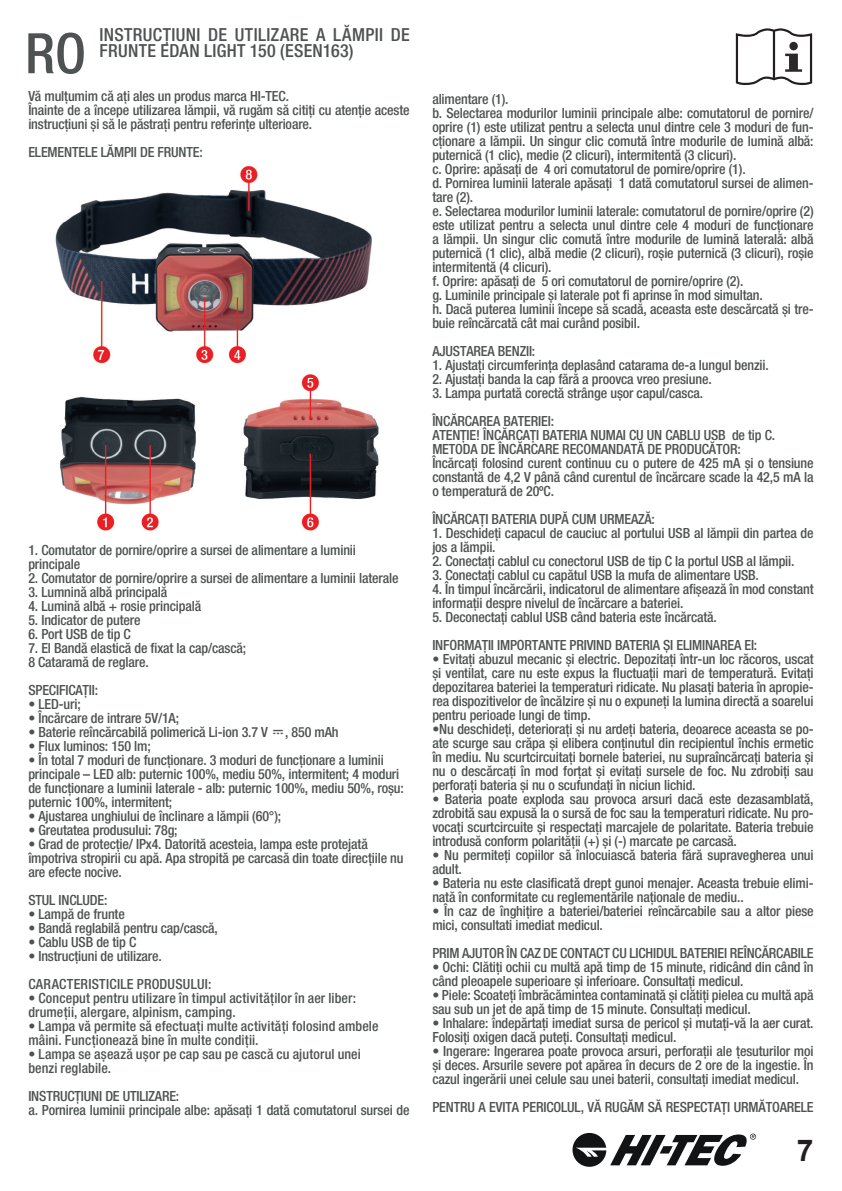
<style>
.page{position:relative;width:842px;height:1191px;background:#fff}
.page>*{position:absolute;margin:0;border:0;box-sizing:border-box;transform-origin:0 0}
.t1{font:500 condensed 55.8px "Helvetica Neue LT Com";color:#4f5252}
.t2{font:700 30px "Arial";color:#231f20}
.t3{font:500 condensed 18px/16px "Helvetica Neue LT Com";letter-spacing:.02em;color:#4f5252}
.t4{font:500 condensed 14px/14px "Helvetica Neue LT Com";letter-spacing:-.01em;color:#4f5252}
.t5{font:500 condensed 14px/14px "Helvetica Neue LT Com";letter-spacing:.01em;color:#4f5252}
</style>
<div class="page">
<img style="left:55px;top:165px;width:324px;height:366px">
<svg style="left:736px;top:28px;width:76px;height:57px"></svg>
<svg style="left:572px;top:1133px;width:184px;height:33px"></svg>
<h1 class="t1" style="left:25px;top:20px;width:63px">RO</h1>
<p class="t3" style="left:99px;top:27px;width:312px">INSTRUCȚIUNI DE UTILIZARE A LĂMPII DE<br>FRUNTE EDAN LIGHT 150 (ESEN163)</p>
<p class="t4" style="left:28px;top:89px;width:383px">Vă mulțumim că ați ales un produs marca HI-TEC.<br>Înainte de a începe utilizarea lămpii, vă rugăm să citiți cu atenție aceste instrucțiuni și să le păstrați pentru referințe ulterioare.</p>
<p class="t4" style="left:28px;top:145px;width:176px">ELEMENTELE LĂMPII DE FRUNTE:</p>
<p class="t4" style="left:28px;top:543px;width:329px">1. Comutator de pornire/oprire a sursei de alimentare a luminii principale</p>
<p class="t4" style="left:28px;top:571px;width:372px">2. Comutator de pornire/oprire a sursei de alimentare a luminii laterale</p>
<p class="t4" style="left:28px;top:585px;width:140px">3. Lumnină albă principală</p>
<p class="t4" style="left:28px;top:599px;width:174px">4. Lumină albă + rosie principală</p>
<p class="t4" style="left:28px;top:613px;width:114px">5. Indicator de putere</p>
<p class="t4" style="left:28px;top:627px;width:104px">6. Port USB de tip C</p>
<p class="t4" style="left:28px;top:641px;width:219px">7. El Bandă elastică de fixat la cap/cască;<br>8 Cataramă de reglare.</p>
<p class="t4" style="left:28px;top:683px;width:71px">SPECIFICAȚII:</p>
<p class="t4" style="left:28px;top:697px;width:54px">• LED-uri;</p>
<p class="t4" style="left:28px;top:711px;width:152px">• Încărcare de intrare 5V/1A;</p>
<p class="t4" style="left:28px;top:725px;width:312px">• Baterie reîncărcabilă polimerică Li-ion 3.7 V , 850 mAh</p>
<p class="t4" style="left:28px;top:739px;width:124px">• Flux luminos: 150 lm;</p>
<p class="t4" style="left:28px;top:753px;width:377px">• În total 7 moduri de funcționare. 3 moduri de funcționare a luminii principale – LED alb: puternic 100%, mediu 50%, intermitent; 4 moduri de funcționare a luminii laterale - alb: puternic 100%, mediu 50%, roșu: puternic 100%, intermitent;</p>
<p class="t4" style="left:28px;top:809px;width:254px">• Ajustarea unghiului de înclinare a lămpii (60°);</p>
<p class="t4" style="left:28px;top:823px;width:151px">• Greutatea produsului: 78g;</p>
<p class="t4" style="left:28px;top:837px;width:377px">• Grad de protecție/ IPx4. Datorită acesteia, lampa este protejată împotriva stropirii cu apă. Apa stropită pe carcasă din toate direcțiile nu are efecte nocive.</p>
<p class="t4" style="left:28px;top:893px;width:81px">STUL INCLUDE:</p>
<p class="t4" style="left:28px;top:907px;width:98px">• Lampă de frunte</p>
<p class="t4" style="left:28px;top:921px;width:191px">• Bandă reglabilă pentru cap/cască,</p>
<p class="t4" style="left:28px;top:935px;width:109px">• Cablu USB de tip C</p>
<p class="t5" style="left:28px;top:942px;width:185px;line-height:28px">• Instrucțiuni de utilizare.<br>CARACTERISTICILE PRODUSULUI:</p>
<p class="t5" style="left:28px;top:991px;width:329px">• Conceput pentru utilizare în timpul activităților în aer liber: drumeții, alergare, alpinism, camping.</p>
<p class="t5" style="left:28px;top:1019px;width:352px">• Lampa vă permite să efectuați multe activități folosind ambele mâini. Funcționează bine în multe condiții.</p>
<p class="t5" style="left:28px;top:1047px;width:334px">• Lampa se așează ușor pe cap sau pe cască cu ajutorul unei benzi reglabile.</p>
<p class="t4" style="left:28px;top:1089px;width:383px">INSTRUCȚIUNI DE UTILIZARE:<br>a. Pornirea luminii principale albe: apăsați 1 dată comutatorul sursei de</p>
<p class="t4" style="left:432px;top:91px;width:383px">alimentare (1).<br>b. Selectarea modurilor luminii principale albe: comutatorul de pornire/ oprire (1) este utilizat pentru a selecta unul dintre cele 3 moduri de fun&shy;cționare a lămpii. Un singur clic comută între modurile de lumină albă: puternică (1 clic), medie (2 clicuri), intermitentă (3 clicuri).<br>c. Oprire: apăsați de 4 ori comutatorul de pornire/oprire (1).<br>d. Pornirea luminii laterale apăsați 1 dată comutatorul sursei de alimen&shy;tare (2).<br>e. Selectarea modurilor luminii laterale: comutatorul de pornire/oprire (2) este utilizat pentru a selecta unul dintre cele 4 moduri de funcționare a lămpii. Un singur clic comută între modurile de lumină laterală: albă puternică (1 clic), albă medie (2 clicuri), roșie puternică (3 clicuri), roșie intermitentă (4 clicuri).<br>f. Oprire: apăsați de 5 ori comutatorul de pornire/oprire (2).<br>g. Luminile principale și laterale pot fi aprinse în mod simultan.<br>h. Dacă puterea luminii începe să scadă, aceasta este descărcată și tre&shy;buie reîncărcată cât mai curând posibil.</p>
<p class="t4" style="left:432px;top:343px;width:104px">AJUSTAREA BENZII:</p>
<p class="t4" style="left:432px;top:357px;width:338px">1. Ajustați circumferința deplasând catarama de-a lungul benzii.</p>
<p class="t4" style="left:432px;top:371px;width:281px">2. Ajustați banda la cap fără a proovca vreo presiune.</p>
<p class="t4" style="left:432px;top:378px;width:272px;line-height:28px">3. Lampa purtată corectă strânge ușor capul/casca.<br>ÎNCĂRCAREA BATERIEI:</p>
<p class="t4" style="left:432px;top:427px;width:383px">ATENŢIE! ÎNCĂRCAȚI BATERIA NUMAI CU UN CABLU USB de tip C.<br>METODA DE ÎNCĂRCARE RECOMANDATĂ DE PRODUCĂTOR:<br>Încărcați folosind curent continuu cu o putere de 425 mA și o tensiune constantă de 4,2 V până când curentul de încărcare scade la 42,5 mA la o temperatură de 20ºC.</p>
<p class="t4" style="left:432px;top:511px;width:224px">ÎNCĂRCAȚI BATERIA DUPĂ CUM URMEAZĂ:</p>
<p class="t4" style="left:432px;top:525px;width:383px">1. Deschideți capacul de cauciuc al portului USB al lămpii din partea de jos a lămpii.</p>
<p class="t4" style="left:432px;top:553px;width:364px">2. Conectați cablul cu conectorul USB de tip C la portul USB al lămpii.</p>
<p class="t4" style="left:432px;top:567px;width:328px">3. Conectați cablul cu capătul USB la mufa de alimentare USB.</p>
<p class="t4" style="left:432px;top:581px;width:383px">4. În timpul încărcării, indicatorul de alimentare afișează în mod constant informații despre nivelul de încărcare a bateriei.</p>
<p class="t4" style="left:432px;top:602px;width:326px;line-height:28px">5. Deconectați cablul USB când bateria este încărcată.<br>INFORMAȚII IMPORTANTE PRIVIND BATERIA ȘI ELIMINAREA EI:</p>
<p class="t4" style="left:432px;top:651px;width:383px;text-align:justify">• Evitați abuzul mecanic și electric. Depozitați într-un loc răcoros, uscat și ventilat, care nu este expus la fluctuații mari de temperatură. Evitați depozitarea bateriei la temperaturi ridicate. Nu plasați bateria în apropie&shy;rea dispozitivelor de încălzire și nu o expuneți la lumina directă a soarelui pentru perioade lungi de timp.</p>
<p class="t4" style="left:432px;top:721px;width:383px;text-align:justify">•Nu deschideți, deteriorați și nu ardeți bateria, deoarece aceasta se po&shy;ate scurge sau crăpa și elibera conținutul din recipientul închis ermetic în mediu. Nu scurtcircuitați bornele bateriei, nu supraîncărcați bateria și nu o descărcați în mod forțat și evitați sursele de foc. Nu zdrobiți sau perforați bateria și nu o scufundați în niciun lichid.</p>
<p class="t4" style="left:432px;top:791px;width:383px;text-align:justify">• Bateria poate exploda sau provoca arsuri dacă este dezasamblată, zdrobită sau expusă la o sursă de foc sau la temperaturi ridicate. Nu pro&shy;vocați scurtcircuite și respectați marcajele de polaritate. Bateria trebuie introdusă conform polarității (+) și (-) marcate pe carcasă.</p>
<p class="t4" style="left:432px;top:847px;width:383px">• Nu permiteți copiilor să înlocuiască bateria fără supravegherea unui adult.</p>
<p class="t4" style="left:432px;top:875px;width:383px">• Bateria nu este clasificată drept gunoi menajer. Aceasta trebuie elimi&shy;nată în conformitate cu reglementările naționale de mediu..</p>
<p class="t4" style="left:432px;top:903px;width:383px">• În caz de înghițire a bateriei/bateriei reîncărcabile sau a altor piese mici, consultati imediat medicul.</p>
<p class="t4" style="left:432px;top:945px;width:383px">PRIM AJUTOR ÎN CAZ DE CONTACT CU LICHIDUL BATERIEI REÎNCĂRCABILE</p>
<p class="t4" style="left:432px;top:959px;width:383px">• Ochi: Clătiți ochii cu multă apă timp de 15 minute, ridicând din când în când pleoapele superioare și inferioare. Consultați medicul.</p>
<p class="t4" style="left:432px;top:987px;width:383px">• Piele: Scoateți îmbrăcămintea contaminată și clătiți pielea cu multă apă sau sub un jet de apă timp de 15 minute. Consultați medicul.</p>
<p class="t4" style="left:432px;top:1015px;width:383px">• Inhalare: îndepărtați imediat sursa de pericol și mutați-vă la aer curat.<br>Folosiți oxigen dacă puteți. Consultați medicul.</p>
<p class="t4" style="left:432px;top:1043px;width:383px;text-align:justify">• Ingerare: Ingerarea poate provoca arsuri, perforații ale țesuturilor moi și deces. Arsurile severe pot apărea în decurs de 2 ore de la ingestie. În cazul ingerării unei celule sau unei baterii, consultați imediat medicul.</p>
<p class="t4" style="left:432px;top:1099px;width:383px">PENTRU A EVITA PERICOLUL, VĂ RUGĂM SĂ RESPECTAȚI URMĂTOARELE</p>
<h2 class="t2" style="left:797px;top:1129px;width:18px">7</h2>
</div>
